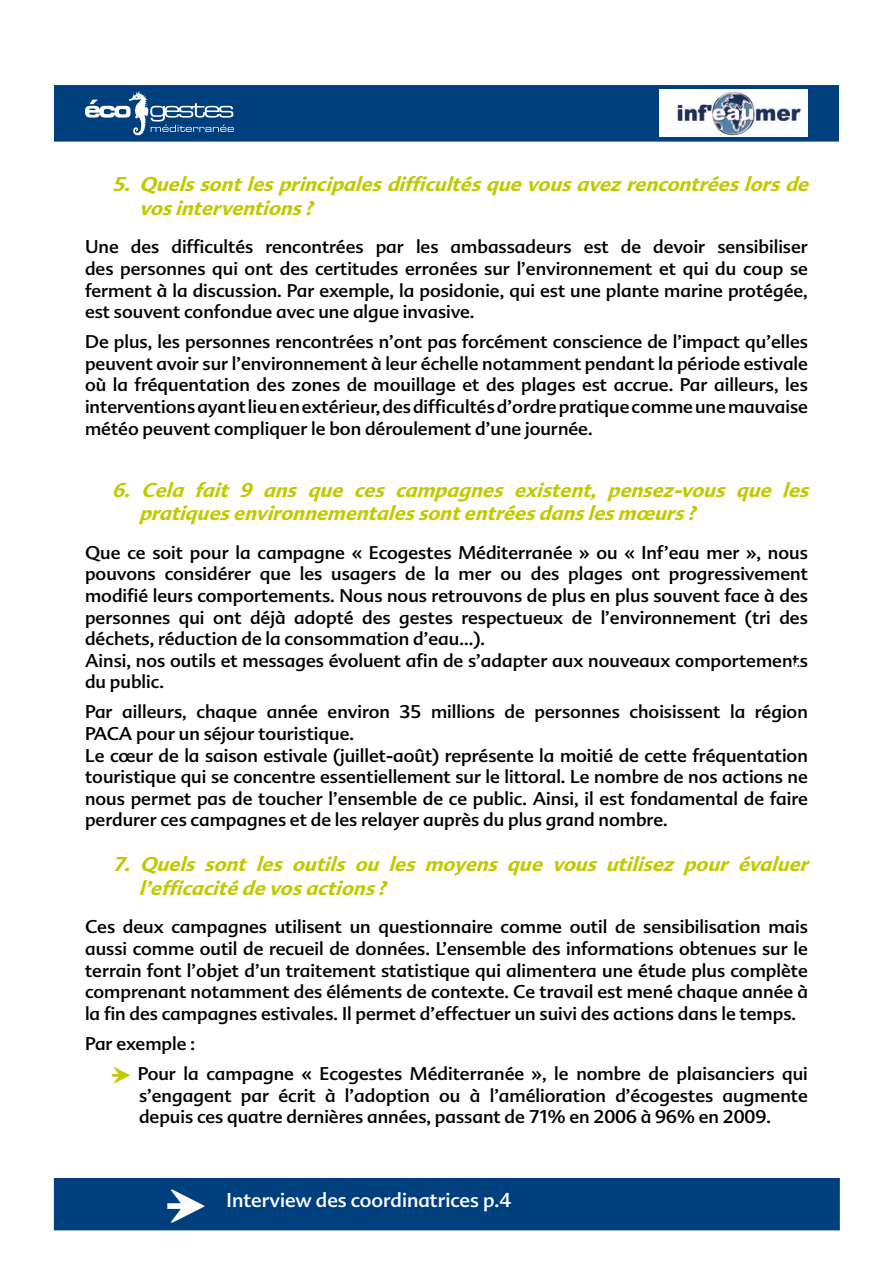
<style>
.page{position:relative;width:893px;height:1263px;background:#fff}
.page>*{position:absolute;margin:0;border:0;box-sizing:border-box;transform-origin:0 0}
.t1{font:37.5px "European Pi Three";color:#fff}
.t2{font:italic 700 19.5px/23.4px "Advert";color:#c1ca00}
.t3{font:19.5px "Advert";color:#fff}
.t4{font:18px/21.6px "Advert";color:#000}
.s1{font-family:"European Pi Three";color:#c1ca00}
</style>
<div class="page">
<div style="left:54px;top:85px;width:785px;height:57px;background:#003f7d;border:2px solid #003f7d"></div>
<div style="left:54px;top:1178px;width:786px;height:52px;background:#003f7d"></div>
<svg style="left:85px;top:91px;width:149px;height:44px"></svg>
<img style="left:659px;top:90px;width:149px;height:47px">
<p class="t2" style="left:139px;top:173px;width:677px;text-indent:-27px">5. Quels sont les principales difficultés que vous avez rencontrées lors de vos interventions ?</p>
<p class="t4" style="left:85px;top:236px;width:724px;text-align:justify">Une des difficultés rencontrées par les ambassadeurs est de devoir sensibiliser des personnes qui ont des certitudes erronées sur l’environnement et qui du coup se ferment à la discussion. Par exemple, la posidonie, qui est une plante marine protégée, est souvent confondue avec une algue invasive.</p>
<p class="t4" style="left:85px;top:331px;width:724px;text-align:justify">De plus, les personnes rencontrées n’ont pas forcément conscience de l’impact qu’elles peuvent avoir sur l’environnement à leur échelle notamment pendant la période estivale où la fréquentation des zones de mouillage et des plages est accrue. Par ailleurs, les interventions ayant lieu en extérieur, des difficultés d’ordre pratique comme une mauvaise météo peuvent compliquer le bon déroulement d’une journée.</p>
<p class="t2" style="left:139px;top:478px;width:677px;text-indent:-27px">6. Cela fait 9 ans que ces campagnes existent, pensez-vous que les pratiques environnementales sont entrées dans les mœurs ?</p>
<p class="t4" style="left:85px;top:542px;width:724px">Que ce soit pour la campagne « Ecogestes Méditerranée » ou « Inf’eau mer », nous pouvons considérer que les usagers de la mer ou des plages ont progressivement modifié leurs comportements. Nous nous retrouvons de plus en plus souvent face à des personnes qui ont déjà adopté des gestes respectueux de l’environnement (tri des déchets, réduction de la consommation d’eau…).<br>Ainsi, nos outils et messages évoluent afin de s’adapter aux nouveaux comportements du public.</p>
<p class="t4" style="left:85px;top:701px;width:724px">Par ailleurs, chaque année environ 35 millions de personnes choisissent la région PACA pour un séjour touristique.<br>Le cœur de la saison estivale (juillet-août) représente la moitié de cette fréquentation touristique qui se concentre essentiellement sur le littoral. Le nombre de nos actions ne nous permet pas de toucher l’ensemble de ce public. Ainsi, il est fondamental de faire perdurer ces campagnes et de les relayer auprès du plus grand nombre.</p>
<p class="t2" style="left:139px;top:853px;width:677px;text-indent:-27px">7. Quels sont les outils ou les moyens que vous utilisez pour évaluer l’efficacité de vos actions ?</p>
<p class="t4" style="left:85px;top:916px;width:724px;text-align:justify">Ces deux campagnes utilisent un questionnaire comme outil de sensibilisation mais aussi comme outil de recueil de données. L’ensemble des informations obtenues sur le terrain font l’objet d’un traitement statistique qui alimentera une étude plus complète comprenant notamment des éléments de contexte. Ce travail est mené chaque année à la fin des campagnes estivales. Il permet d’effectuer un suivi des actions dans le temps.</p>
<p class="t4" style="left:112px;top:1028px;width:697px;line-height:30.2px;text-indent:-27px">Par exemple :<br><span class="s1">5</span> Pour la campagne « Ecogestes Méditerranée », le nombre de plaisanciers qui</p>
<p class="t4" style="left:139px;top:1084px;width:670px">s’engagent par écrit à l’adoption ou à l’amélioration d’écogestes augmente depuis ces quatre dernières années, passant de 71% en 2006 à 96% en 2009.</p>
<h1 class="t1" style="left:168px;top:1178px;width:39px">5</h1>
<p class="t3" style="left:227px;top:1188px;width:286px">Interview des coordinatrices p.4</p>
</div>
